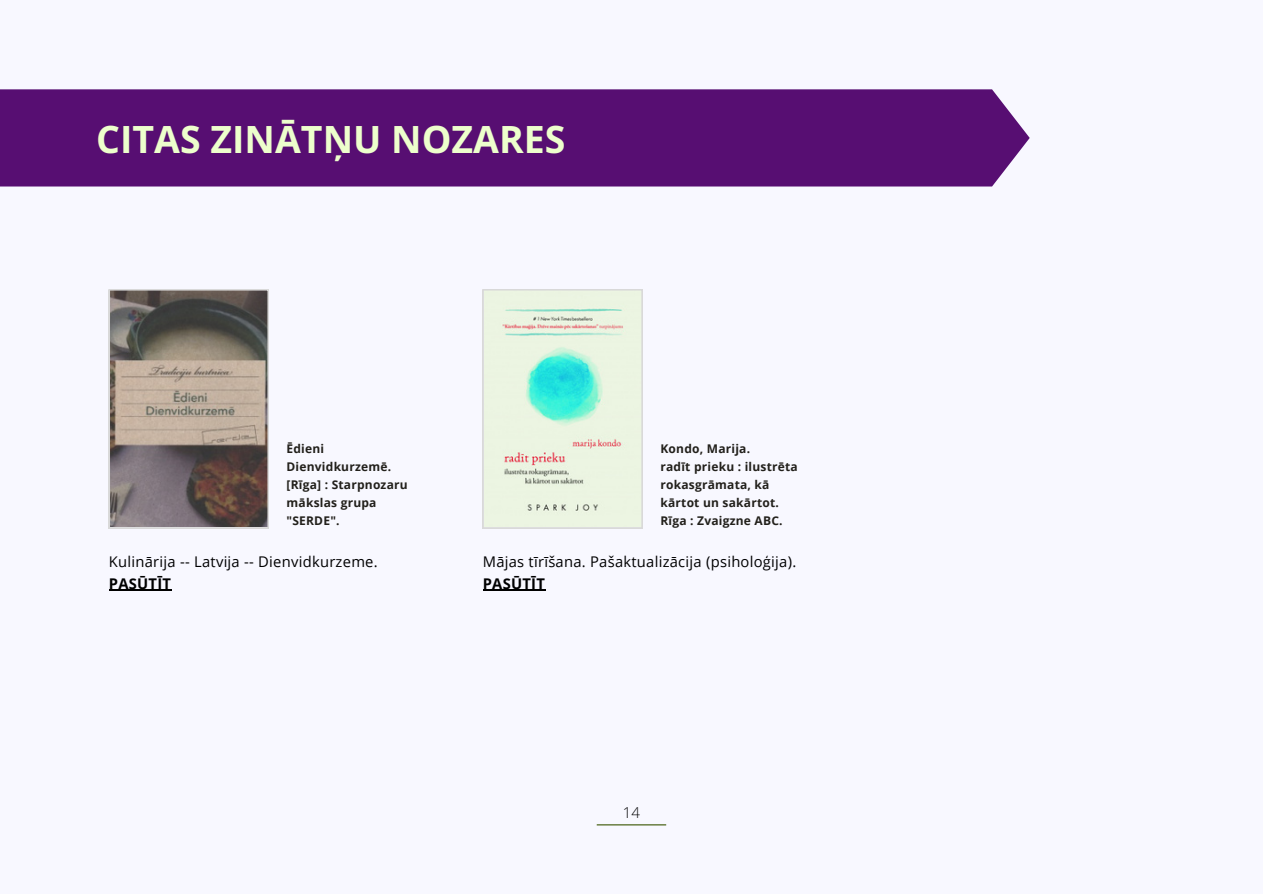
<style>
.page{position:relative;width:1263px;height:894px;background:#fff}
.page>*{position:absolute;margin:0;border:0;box-sizing:border-box;transform-origin:0 0}
.t1{font:700 37.5px "Open Sans";color:#edffcc}
.t2{font:300 15px "Open Sans";color:#000}
.t3{font:14.7px/21.3px "Open Sans";letter-spacing:.02em;color:#000}
.t4{font:700 12px/18px "Open Sans";letter-spacing:.02em;color:#22201b}
.s1{font-weight:700}
</style>
<div class="page">
<div style="left:0;top:0;width:1263px;height:893px;background:#f8f8ff"></div>
<hr style="left:597px;top:824px;width:69px;height:1px;background:#3b5704">
<div style="left:0;top:89px;width:1029px;height:97px;background:#570e72"></div>
<svg style="left:109px;top:289px;width:160px;height:239px;background:#857972"></svg>
<hr style="left:109px;top:589px;width:62px;height:1px;background:#000">
<svg style="left:483px;top:289px;width:159px;height:239px;background:#d6eedd"></svg>
<hr style="left:483px;top:589px;width:62px;height:1px;background:#000">
<p class="t1" style="left:96px;top:112px;width:471px">CITAS ZINĀTŅU NOZARES</p>
<h2 class="t4" style="left:287px;top:439px;width:106px">Ēdieni<br>Dienvidkurzemē.</h2>
<p class="t4" style="left:287px;top:475px;width:123px">[Rīga] : Starpnozaru mākslas grupa "SERDE".</p>
<p class="t4" style="left:660px;top:439px;width:91px">Kondo, Marija.</p>
<h2 class="t4" style="left:660px;top:457px;width:139px">radīt prieku : ilustrēta rokasgrāmata, kā kārtot un sakārtot.</h2>
<p class="t4" style="left:660px;top:511px;width:124px">Rīga : Zvaigzne ABC.</p>
<p class="t3" style="left:109px;top:550px;width:270px">Kulinārija -- Latvija -- Dienvidkurzeme.<br><span class="s1">PASŪTĪT</span></p>
<p class="t3" style="left:483px;top:550px;width:315px">Mājas tīrīšana. Pašaktualizācija (psiholoģija).<br><span class="s1">PASŪTĪT</span></p>
<h1 class="t2" style="left:623px;top:801px;width:19px">14</h1>
</div>
